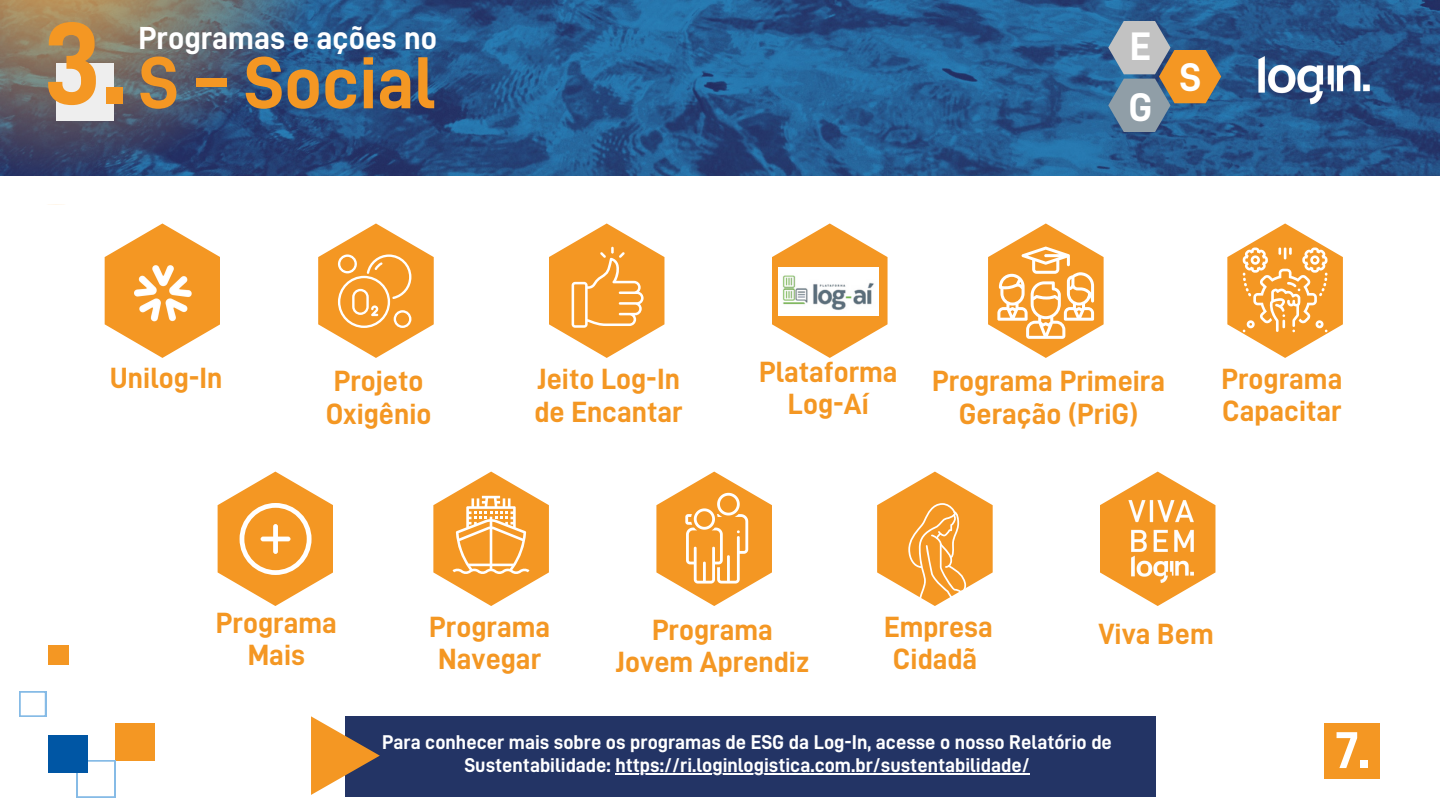
<style>
.page{position:relative;width:1440px;height:810px;background:#fff}
.page>*{position:absolute;margin:0;border:0;box-sizing:border-box;transform-origin:0 0}
.t1{font:116.7px "D DIN Bold";color:#f49723}
.t2{font:74px "D DIN Bold";color:#f49723}
.t3{font:52px "D DIN Bold";color:#fff}
.t4{font:40px "D DIN Bold";color:#fff}
.t5{font:32px "D DIN Bold";color:#fff}
.t6{font:29.4px/32.2px "D DIN Bold";color:#f49723;text-align:center}
.t7{font:20px/23.2px "D DIN Bold";color:#fff;text-align:center}
</style>
<div class="page">
<svg style="left:1100px;top:472px;width:115px;height:134px"></svg>
<svg style="left:218px;top:472px;width:115px;height:134px"></svg>
<svg style="left:988px;top:223px;width:116px;height:135px"></svg>
<svg style="left:656px;top:472px;width:116px;height:134px"></svg>
<svg style="left:877px;top:472px;width:116px;height:134px"></svg>
<svg style="left:772px;top:223px;width:116px;height:135px"></svg>
<svg style="left:318px;top:223px;width:116px;height:135px"></svg>
<svg style="left:433px;top:472px;width:116px;height:134px"></svg>
<svg style="left:1227px;top:223px;width:116px;height:135px"></svg>
<img style="left:1118px;top:498px;width:86px;height:86px">
<svg style="left:549px;top:223px;width:115px;height:135px"></svg>
<img style="left:778px;top:267px;width:101px;height:48px">
<svg style="left:105px;top:223px;width:115px;height:135px"></svg>
<img style="left:116px;top:237px;width:88px;height:118px">
<img style="left:356px;top:0;width:1084px;height:175px">
<svg style="left:0;top:0;width:356px;height:176px;background:#4c5c74"></svg>
<div style="left:116px;top:723px;width:39px;height:37px;background:#f49723"></div>
<svg style="left:77px;top:760px;width:39px;height:38px"></svg>
<div style="left:48px;top:645px;width:21px;height:20px;background:#f49723"></div>
<div style="left:49px;top:735px;width:39px;height:37px;background:#0056a4"></div>
<svg style="left:19px;top:691px;width:27px;height:26px"></svg>
<img style="left:1227px;top:20px;width:174px;height:122px">
<svg style="left:1108px;top:21px;width:113px;height:111px;background:#828889"></svg>
<div style="left:345px;top:716px;width:811px;height:81px;background:#233465"></div>
<svg style="left:311px;top:716px;width:69px;height:79px"></svg>
<hr style="left:615px;top:774px;width:415px;height:1px;background:#fff">
<div style="left:1324px;top:724px;width:55px;height:55px;background:#f49723"></div>
<div style="left:56px;top:63px;width:58px;height:58px;background:#eee"></div>
<p class="t1" style="left:43px;top:7px;width:85px">3.</p>
<p class="t5" style="left:138px;top:22px;width:300px">Programas e ações no</p>
<p class="t2" style="left:138px;top:47px;width:299px">S – Social</p>
<p class="t4" style="left:1130px;top:27px;width:23px">E</p>
<p class="t4" style="left:1129px;top:88px;width:25px">G</p>
<p class="t4" style="left:1179px;top:58px;width:23px">S</p>
<p class="t6" style="left:110px;top:362px;width:114px">Unilog-In</p>
<p class="t6" style="left:326px;top:366px;width:107px;text-align:left">Projeto<br>Oxigênio</p>
<p class="t6" style="left:534px;top:364px;width:150px;text-align:left">Jeito Log-In de Encantar</p>
<p class="t6" style="left:759px;top:356px;width:140px">Plataforma<br>Log-Aí</p>
<p class="t6" style="left:932px;top:366px;width:235px">Programa Primeira<br>Geração (PriG)</p>
<p class="t6" style="left:1221px;top:363px;width:122px;text-align:left">Programa<br>Capacitar</p>
<p class="t6" style="left:216px;top:607px;width:122px">Programa<br>Mais</p>
<p class="t6" style="left:429px;top:611px;width:122px">Programa</p>
<p class="t6" style="left:438px;top:643px;width:104px">Navegar</p>
<p class="t6" style="left:616px;top:614px;width:195px">Programa<br>Jovem Aprendiz</p>
<p class="t6" style="left:884px;top:611px;width:110px">Empresa<br>Cidadã</p>
<p class="t6" style="left:1098px;top:618px;width:117px">Viva Bem</p>
<p class="t7" style="left:382px;top:731px;width:731px">Para conhecer mais sobre os programas de ESG da Log-In, acesse o nosso Relatório de<br>Sustentabilidade: https://ri.loginlogistica.com.br/sustentabilidade/</p>
<p class="t3" style="left:1335px;top:725px;width:36px">7.</p>
</div>
